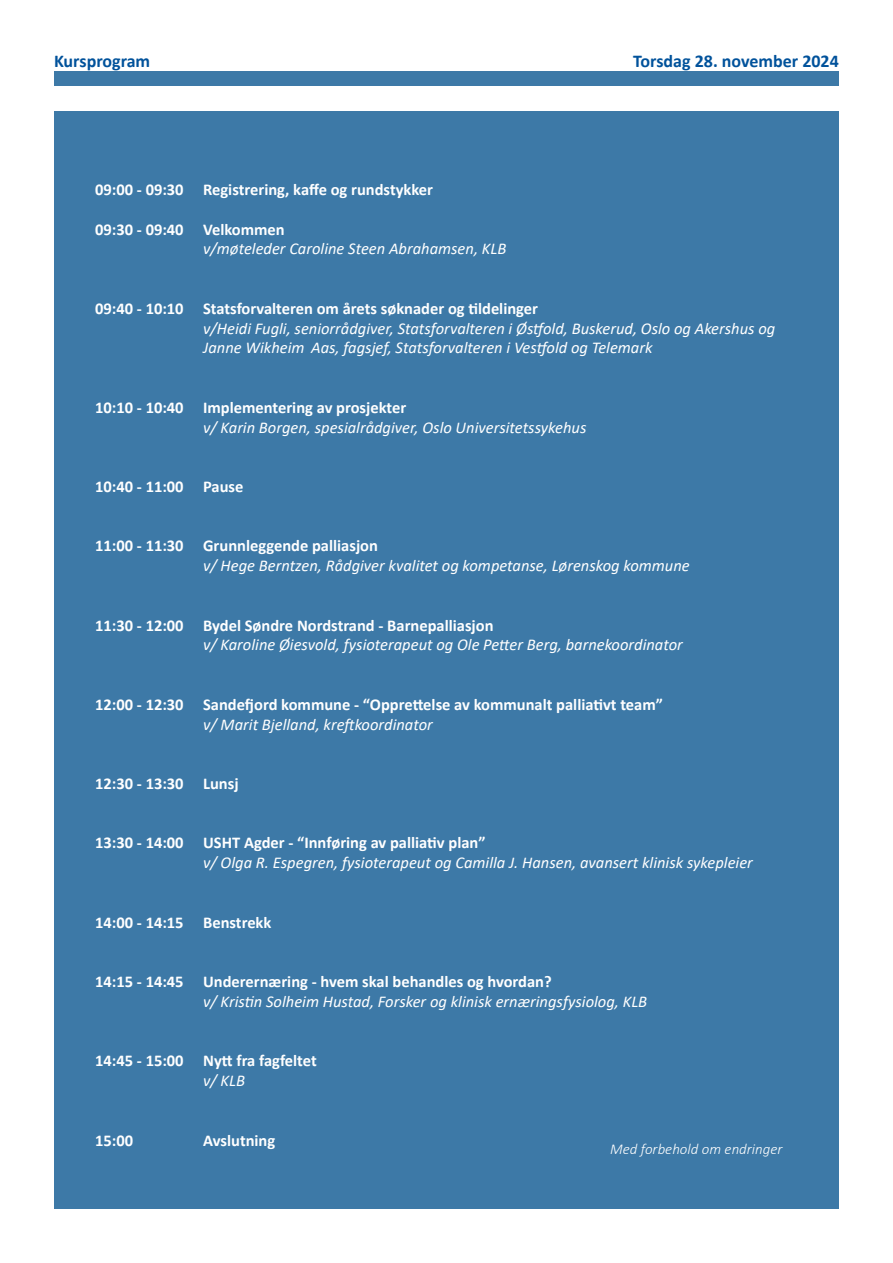
<style>
.page{position:relative;width:893px;height:1263px;background:#fff}
.page>*{position:absolute;margin:0;border:0;box-sizing:border-box;transform-origin:0 0}
.t1{font:700 18px "Calibri";color:#01529b}
.t2{font:italic 16.5px/19.8px "Calibri";color:#fff}
.t3{font:700 16.5px "Calibri";color:#fff}
.t4{font:italic 300 15px "Calibri";color:#fff}
</style>
<div class="page">
<div style="left:54px;top:111px;width:785px;height:1097px;background:#3d79a7"></div>
<div style="left:54px;top:71px;width:785px;height:15px;background:#3d79a7"></div>
<p class="t1" style="left:54px;top:48px;width:98px">Kursprogram</p>
<p class="t1" style="left:633px;top:48px;width:207px">Torsdag 28. november 2024</p>
<p class="t3" style="left:95px;top:178px;width:339px">09:00 - 09:30 Registrering, kaffe og rundstykker</p>
<p class="t3" style="left:95px;top:217px;width:191px">09:30 - 09:40 Velkommen</p>
<p class="t2" style="left:203px;top:238px;width:305px">v/møteleder Caroline Steen Abrahamsen, KLB</p>
<p class="t3" style="left:95px;top:297px;width:444px">09:40 - 10:10 Statsforvalteren om årets søknader og tildelinger</p>
<p class="t2" style="left:203px;top:317px;width:574px">v/Heidi Fugli, seniorrådgiver, Statsforvalteren i Østfold, Buskerud, Oslo og Akershus og<br>Janne Wikheim Aas, fagsjef, Statsforvalteren i Vestfold og Telemark</p>
<p class="t3" style="left:95px;top:396px;width:313px">10:10 - 10:40 Implementering av prosjekter</p>
<p class="t2" style="left:203px;top:416px;width:385px">v/ Karin Borgen, spesialrådgiver, Oslo Universitetssykehus</p>
<p class="t3" style="left:95px;top:475px;width:150px">10:40 - 11:00 Pause</p>
<p class="t3" style="left:95px;top:534px;width:284px">11:00 - 11:30 Grunnleggende palliasjon</p>
<p class="t2" style="left:203px;top:555px;width:488px">v/ Hege Berntzen, Rådgiver kvalitet og kompetanse, Lørenskog kommune</p>
<p class="t3" style="left:95px;top:613px;width:400px">11:30 - 12:00 Bydel Søndre Nordstrand - Barnepalliasjon</p>
<p class="t2" style="left:203px;top:634px;width:481px">v/ Karoline Øiesvold, fysioterapeut og Ole Petter Berg, barnekoordinator</p>
<p class="t3" style="left:95px;top:693px;width:569px">12:00 - 12:30 Sandefjord kommune - “Opprettelse av kommunalt palliativt team”</p>
<p class="t2" style="left:203px;top:713px;width:231px">v/ Marit Bjelland, kreftkoordinator</p>
<p class="t3" style="left:95px;top:772px;width:145px">12:30 - 13:30 Lunsj</p>
<p class="t3" style="left:95px;top:831px;width:392px">13:30 - 14:00 USHT Agder - “Innføring av palliativ plan”</p>
<p class="t2" style="left:203px;top:852px;width:551px">v/ Olga R. Espegren, fysioterapeut og Camilla J. Hansen, avansert klinisk sykepleier</p>
<p class="t3" style="left:95px;top:910px;width:178px">14:00 - 14:15 Benstrekk</p>
<p class="t3" style="left:95px;top:970px;width:458px">14:15 - 14:45 Underernæring - hvem skal behandles og hvordan?</p>
<p class="t2" style="left:203px;top:991px;width:446px">v/ Kristin Solheim Hustad, Forsker og klinisk ernæringsfysiolog, KLB</p>
<p class="t3" style="left:95px;top:1049px;width:223px">14:45 - 15:00 Nytt fra fagfeltet</p>
<p class="t2" style="left:203px;top:1070px;width:43px">v/ KLB</p>
<p class="t3" style="left:95px;top:1128px;width:40px">15:00</p>
<p class="t3" style="left:203px;top:1128px;width:74px">Avslutning</p>
<p class="t4" style="left:610px;top:1140px;width:174px">Med forbehold om endringer</p>
</div>
